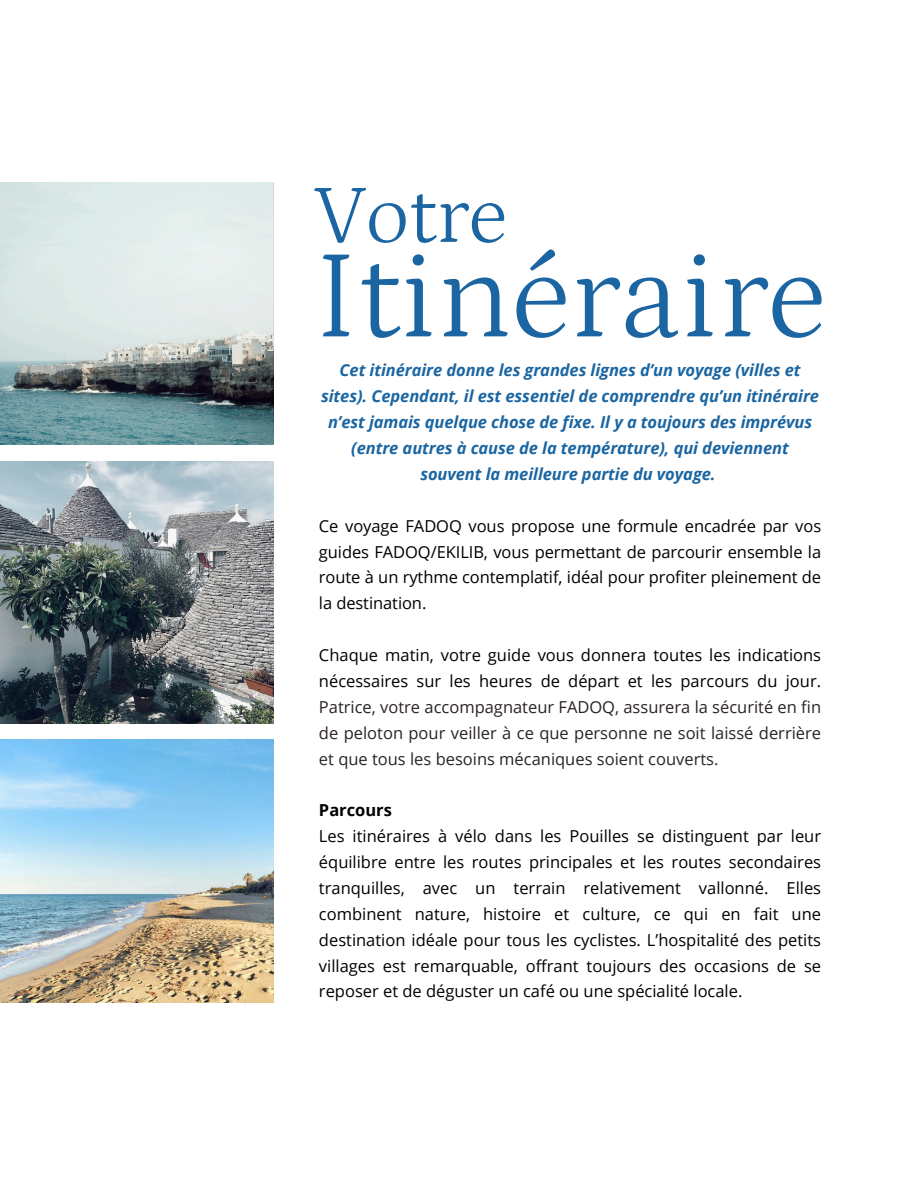
<style>
.page{position:relative;width:918px;height:1188px;background:#fff}
.page>*{position:absolute;margin:0;border:0;box-sizing:border-box;transform-origin:0 0}
.t1{font:300 127.5px "Petrona";color:#1b66a2}
.t2{font:300 84px "Petrona";color:#1b66a2}
.t3{font:16.5px/25.8px "Open Sans";color:#000;text-align:justify}
.t4{font:16.5px/25.8px "Open Sans";color:#2a2229;text-align:justify}
.t5{font:italic 700 16.5px/25.8px "Open Sans";letter-spacing:-.005em;color:#1b66a2;text-align:center}
.t6{font:700 16.5px "Open Sans";color:#000}
.s1{color:#000}
</style>
<div class="page">
<img style="left:0;top:182px;width:273px;height:263px">
<img style="left:0;top:461px;width:273px;height:262px">
<img style="left:0;top:740px;width:273px;height:262px">
<p class="t2" style="left:314px;top:170px;width:195px">Votre</p>
<p class="t1" style="left:314px;top:227px;width:514px">Itinéraire</p>
<p class="t5" style="left:321px;top:357px;width:499px">Cet itinéraire donne les grandes lignes d’un voyage (villes et sites). Cependant, il est essentiel de comprendre qu’un itinéraire n’est jamais quelque chose de fixe. Il y a toujours des imprévus (entre autres à cause de la température), qui deviennent souvent la meilleure partie du voyage.</p>
<p class="t3" style="left:319px;top:512px;width:504px">Ce voyage FADOQ vous propose une formule encadrée par vos guides FADOQ/EKILIB, vous permettant de parcourir ensemble la route à un rythme contemplatif, idéal pour profiter pleinement de la destination.</p>
<h1 class="t4" style="left:319px;top:642px;width:504px"><span class="s1">Chaque matin, votre guide vous donnera toutes les indications nécessaires sur les heures de départ et les parcours du jour.<br></span>Patrice, votre accompagnateur FADOQ, assurera la sécurité en fin de peloton pour veiller à ce que personne ne soit laissé derrière et que tous les besoins mécaniques soient couverts.</h1>
<h2 class="t6" style="left:319px;top:799px;width:75px">Parcours</h2>
<p class="t3" style="left:319px;top:823px;width:504px">Les itinéraires à vélo dans les Pouilles se distinguent par leur équilibre entre les routes principales et les routes secondaires tranquilles, avec un terrain relativement vallonné. Elles combinent nature, histoire et culture, ce qui en fait une destination idéale pour tous les cyclistes. L’hospitalité des petits villages est remarquable, offrant toujours des occasions de se reposer et de déguster un café ou une spécialité locale.</p>
</div>
